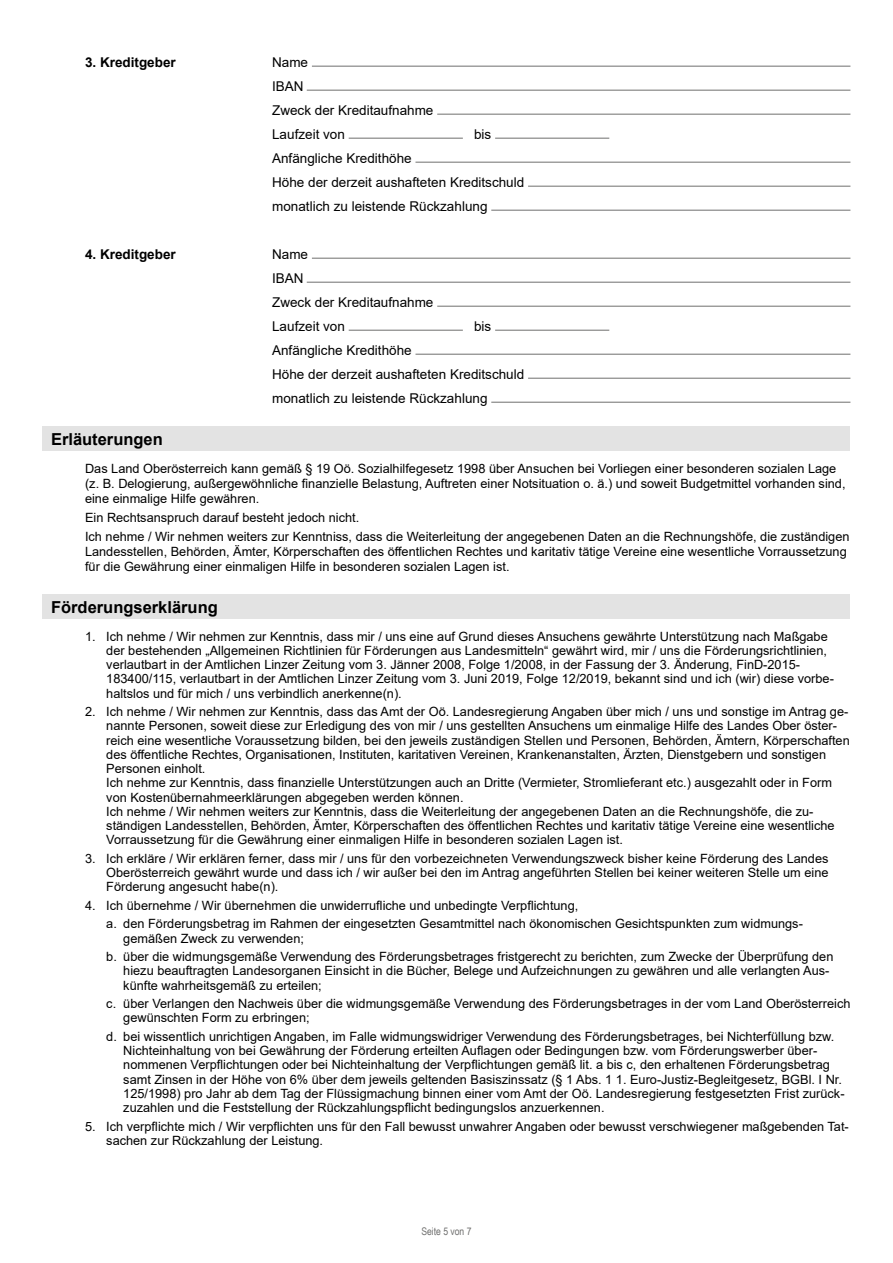
<style>
.page{position:relative;width:893px;height:1263px;background:#fff}
.page>*{position:absolute;margin:0;border:0;box-sizing:border-box;transform-origin:0 0}
.Formularabschnitt_H2{font:700 16.5px "Arial";color:#000}
.t1{font:13.5px/24px "Arial";color:#000}
.t2{font:700 13.5px "Arial";color:#000}
.Anlagen_P_Fließtext_ohne_Grundlinienrast{font:12.75px/14.2px "Arial";color:#000}
.t3{font:10.5px "Arial Narrow";color:#6f6f6e}
</style>
<div class="page">
<div style="left:43px;top:427px;width:807px;height:24px;background:#e3e3e3"></div>
<hr style="left:312px;top:66px;width:538px;height:1px;background:#6f6f6e">
<hr style="left:307px;top:90px;width:543px;height:1px;background:#6f6f6e">
<hr style="left:437px;top:114px;width:413px;height:1px;background:#6f6f6e">
<hr style="left:349px;top:138px;width:114px;height:1px;background:#6f6f6e">
<hr style="left:495px;top:138px;width:114px;height:1px;background:#6f6f6e">
<hr style="left:415px;top:162px;width:435px;height:1px;background:#6f6f6e">
<hr style="left:528px;top:186px;width:322px;height:1px;background:#6f6f6e">
<hr style="left:491px;top:210px;width:359px;height:1px;background:#6f6f6e">
<hr style="left:312px;top:258px;width:538px;height:1px;background:#6f6f6e">
<hr style="left:307px;top:282px;width:543px;height:1px;background:#6f6f6e">
<hr style="left:437px;top:306px;width:413px;height:1px;background:#6f6f6e">
<hr style="left:349px;top:330px;width:114px;height:1px;background:#6f6f6e">
<hr style="left:495px;top:330px;width:114px;height:1px;background:#6f6f6e">
<hr style="left:415px;top:354px;width:435px;height:1px;background:#6f6f6e">
<hr style="left:528px;top:378px;width:322px;height:1px;background:#6f6f6e">
<hr style="left:491px;top:402px;width:359px;height:1px;background:#6f6f6e">
<div style="left:43px;top:595px;width:807px;height:24px;background:#e3e3e3"></div>
<p class="t2" style="left:85px;top:52px;width:92px">3. Kreditgeber</p>
<p class="t1" style="left:272px;top:50px;width:163px">Name<br>IBAN<br>Zweck der Kreditaufnahme<br>Laufzeit von</p>
<p class="t1" style="left:474px;top:122px;width:19px">bis</p>
<p class="t1" style="left:272px;top:146px;width:254px">Anfängliche Kredithöhe<br>Höhe der derzeit aushafteten Kreditschuld monatlich zu leistende Rückzahlung</p>
<p class="t2" style="left:85px;top:244px;width:92px">4. Kreditgeber</p>
<p class="t1" style="left:272px;top:242px;width:163px">Name<br>IBAN<br>Zweck der Kreditaufnahme<br>Laufzeit von</p>
<p class="t1" style="left:474px;top:314px;width:19px">bis</p>
<p class="t1" style="left:272px;top:338px;width:254px">Anfängliche Kredithöhe<br>Höhe der derzeit aushafteten Kreditschuld monatlich zu leistende Rückzahlung</p>
<h2 class="Formularabschnitt_H2" style="left:51px;top:427px;width:113px">Erläuterungen</h2>
<p class="Anlagen_P_Fließtext_ohne_Grundlinienrast" style="left:85px;top:461px;width:762px;line-height:15px">Das Land Oberösterreich kann gemäß § 19 Oö. Sozialhilfegesetz 1998 über Ansuchen bei Vorliegen einer besonderen sozialen Lage (z. B. Delogierung, außergewöhnliche finanzielle Belastung, Auftreten einer Notsituation o. ä.) und soweit Budgetmittel vorhanden sind, eine einmalige Hilfe gewähren.</p>
<p class="Anlagen_P_Fließtext_ohne_Grundlinienrast" style="left:85px;top:510px;width:276px">Ein Rechtsanspruch darauf besteht jedoch nicht.</p>
<p class="Anlagen_P_Fließtext_ohne_Grundlinienrast" style="left:85px;top:529px;width:766px;line-height:15px">Ich nehme / Wir nehmen weiters zur Kenntniss, dass die Weiterleitung der angegebenen Daten an die Rechnungshöfe, die zuständigen<br>Landesstellen, Behörden, Ämter, Körperschaften des öffentlichen Rechtes und karitativ tätige Vereine eine wesentliche Vorraussetzung für die Gewährung einer einmaligen Hilfe in besonderen sozialen Lagen ist.</p>
<h2 class="Formularabschnitt_H2" style="left:51px;top:595px;width:168px">Förderungserklärung</h2>
<p class="Anlagen_P_Fließtext_ohne_Grundlinienrast" style="left:106px;top:629px;width:729px;text-indent:-21px">1. Ich nehme / Wir nehmen zur Kenntnis, dass mir / uns eine auf Grund dieses Ansuchens gewährte Unterstützung nach Maßgabe der bestehenden „Allgemeinen Richtlinien für Förderungen aus Landesmitteln“ gewährt wird, mir / uns die Förderungsrichtlinien, verlautbart in der Amtlichen Linzer Zeitung vom 3. Jänner 2008, Folge 1/2008, in der Fassung der 3. Änderung, FinD-2015- 183400/115, verlautbart in der Amtlichen Linzer Zeitung vom 3. Juni 2019, Folge 12/2019, bekannt sind und ich (wir) diese vorbe&shy;haltslos und für mich / uns verbindlich anerkenne(n).</p>
<p class="Anlagen_P_Fließtext_ohne_Grundlinienrast" style="left:106px;top:704px;width:745px;text-indent:-21px">2. Ich nehme / Wir nehmen zur Kenntnis, dass das Amt der Oö. Landesregierung Angaben über mich / uns und sonstige im Antrag ge&shy;nannte Personen, soweit diese zur Erledigung des von mir / uns gestellten Ansuchens um einmalige Hilfe des Landes Ober öster&shy;reich eine wesentliche Voraussetzung bilden, bei den jeweils zuständigen Stellen und Personen, Behörden, Ämtern, Körperschaften des öffentliche Rechtes, Organisationen, Instituten, karitativen Vereinen, Krankenanstalten, Ärzten, Dienstgebern und sonstigen Personen einholt.<br>Ich nehme zur Kenntnis, dass finanzielle Unterstützungen auch an Dritte (Vermieter, Stromlieferant etc.) ausgezahlt oder in Form von Kostenübernahmeerklärungen abgegeben werden können.<br>Ich nehme / Wir nehmen weiters zur Kenntnis, dass die Weiterleitung der angegebenen Daten an die Rechnungshöfe, die zu&shy;ständigen Landesstellen, Behörden, Ämter, Körperschaften des öffentlichen Rechtes und karitativ tätige Vereine eine wesentliche Vorraussetzung für die Gewährung einer einmaligen Hilfe in besonderen sozialen Lagen ist.</p>
<p class="Anlagen_P_Fließtext_ohne_Grundlinienrast" style="left:106px;top:851px;width:724px;text-align:justify;text-indent:-21px">3. Ich erkläre / Wir erklären ferner, dass mir / uns für den vorbezeichneten Verwendungszweck bisher keine Förderung des Landes Oberösterreich gewährt wurde und dass ich / wir außer bei den im Antrag angeführten Stellen bei keiner weiteren Stelle um eine Förderung angesucht habe(n).</p>
<p class="Anlagen_P_Fließtext_ohne_Grundlinienrast" style="left:85px;top:898px;width:495px">4. Ich übernehme / Wir übernehmen die unwiderrufliche und unbedingte Verpflichtung,</p>
<p class="Anlagen_P_Fließtext_ohne_Grundlinienrast" style="left:123px;top:917px;width:680px;text-indent:-17px">a. den Förderungsbetrag im Rahmen der eingesetzten Gesamtmittel nach ökonomischen Gesichtspunkten zum widmungs&shy;gemäßen Zweck zu verwenden;</p>
<p class="Anlagen_P_Fließtext_ohne_Grundlinienrast" style="left:123px;top:949px;width:712px;text-indent:-17px">b. über die widmungsgemäße Verwendung des Förderungsbetrages fristgerecht zu berichten, zum Zwecke der Überprüfung den hiezu beauftragten Landesorganen Einsicht in die Bücher, Belege und Aufzeichnungen zu gewähren und alle verlangten Aus&shy;künfte wahrheitsgemäß zu erteilen;</p>
<p class="Anlagen_P_Fließtext_ohne_Grundlinienrast" style="left:123px;top:996px;width:729px;text-indent:-17px">c. über Verlangen den Nachweis über die widmungsgemäße Verwendung des Förderungsbetrages in der vom Land Oberösterreich gewünschten Form zu erbringen;</p>
<p class="Anlagen_P_Fließtext_ohne_Grundlinienrast" style="left:123px;top:1029px;width:723px;text-indent:-17px">d. bei wissentlich unrichtigen Angaben, im Falle widmungswidriger Verwendung des Förderungsbetrages, bei Nichterfüllung bzw.<br>Nichteinhaltung von bei Gewährung der Förderung erteilten Auflagen oder Bedingungen bzw. vom Förderungswerber über&shy;nommenen Verpflichtungen oder bei Nichteinhaltung der Verpflichtungen gemäß lit. a bis c, den erhaltenen Förderungsbetrag samt Zinsen in der Höhe von 6% über dem jeweils geltenden Basiszinssatz (§ 1 Abs. 1 1. Euro-Justiz-Begleitgesetz, BGBl. I Nr.<br>125/1998) pro Jahr ab dem Tag der Flüssigmachung binnen einer vom Amt der Oö. Landesregierung festgesetzten Frist zurück&shy;zuzahlen und die Feststellung der Rückzahlungspflicht bedingungslos anzuerkennen.</p>
<p class="Anlagen_P_Fließtext_ohne_Grundlinienrast" style="left:106px;top:1119px;width:744px;text-indent:-21px">5. Ich verpflichte mich / Wir verpflichten uns für den Fall bewusst unwahrer Angaben oder bewusst verschwiegener maßgebenden Tat&shy;sachen zur Rückzahlung der Leistung.</p>
<p class="t3" style="left:421px;top:1223px;width:52px">Seite 5 von 7</p>
</div>
